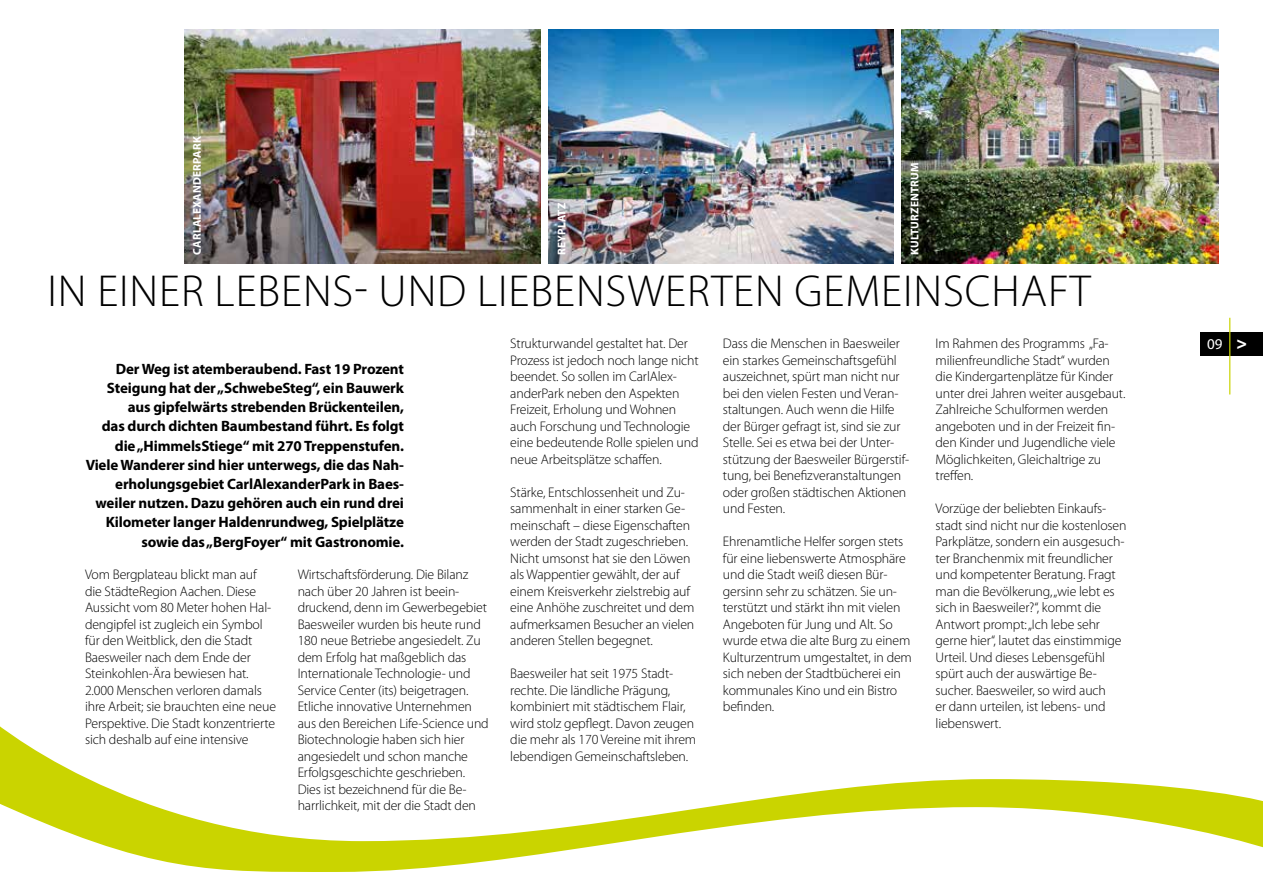
<style>
.page{position:relative;width:1263px;height:893px;background:#fff}
.page>*{position:absolute;margin:0;border:0;box-sizing:border-box;transform-origin:0 0}
.t1{font:300 45px "Myriad Pro";letter-spacing:.02em;color:#000}
.t2{font:700 15px/19.2px "Myriad Pro";letter-spacing:-.01em;color:#000;text-align:right}
.t3{font:15px "Myriad Pro";color:#fff}
.t4{font:300 13.95px/16.5px "Myriad Pro";letter-spacing:-.01em;color:#000}
.t5{font:700 11.25px "Myriad Pro";letter-spacing:.02em;color:#fff}
.s1{font-weight:900;font-style:italic;font-size:18px}
</style>
<div class="page">
<svg style="left:0;top:726px;width:1263px;height:146px"></svg>
<img style="left:549px;top:30px;width:344px;height:234px">
<div style="left:1200px;top:332px;width:63px;height:24px;background:#000"></div>
<hr style="left:1229px;top:318px;width:1px;height:76px;background:#cad400">
<img style="left:185px;top:30px;width:355px;height:234px">
<img style="left:902px;top:30px;width:316px;height:234px">
<p class="t5" style="left:191px;top:255px;width:120px;rotate:-90deg">CARLALEXANDERPARK</p>
<p class="t5" style="left:555px;top:255px;width:54px;rotate:-90deg">REYPLATZ</p>
<p class="t5" style="left:908px;top:255px;width:94px;rotate:-90deg">KULTURZENTRUM</p>
<h1 class="t1" style="left:47px;top:266px;width:1045px">IN EINER LEBENS- UND LIEBENSWERTEN GEMEINSCHAFT</h1>
<p class="t2" style="left:86px;top:359px;width:320px">Der Weg ist atemberaubend. Fast 19 Prozent Steigung hat der „SchwebeSteg“, ein Bauwerk aus gipfelwärts strebenden Brückenteilen,<br>das durch dichten Baumbestand führt. Es folgt die „HimmelsStiege“ mit 270 Treppenstufen.<br>Viele Wanderer sind hier unterwegs, die das Nah&shy;erholungsgebiet CarlAlexanderPark in Baes&shy;weiler nutzen. Dazu gehören auch ein rund drei Kilometer langer Haldenrundweg, Spielplätze sowie das „BergFoyer“ mit Gastronomie.</p>
<p class="t4" style="left:85px;top:566px;width:193px">Vom Bergplateau blickt man auf die StädteRegion Aachen. Diese<br>Aussicht vom 80 Meter hohen Hal&shy;dengipfel ist zugleich ein Symbol für den Weitblick, den die Stadt<br>Baesweiler nach dem Ende der<br>Steinkohlen-Ära bewiesen hat.<br>2.000 Menschen verloren damals ihre Arbeit; sie brauchten eine neue<br>Perspektive. Die Stadt konzentrierte sich deshalb auf eine intensive</p>
<p class="t4" style="left:298px;top:566px;width:193px">Wirtschaftsförderung. Die Bilanz nach über 20 Jahren ist beein&shy;druckend, denn im Gewerbegebiet Baesweiler wurden bis heute rund 180 neue Betriebe angesiedelt. Zu dem Erfolg hat maßgeblich das Internationale Technologie- und Service Center (its) beigetragen.<br>Etliche innovative Unternehmen aus den Bereichen Life-Science und Biotechnologie haben sich hier angesiedelt und schon manche Erfolgsgeschichte geschrieben.<br>Dies ist bezeichnend für die Be&shy;harrlichkeit, mit der die Stadt den</p>
<p class="t4" style="left:510px;top:336px;width:190px">Strukturwandel gestaltet hat. Der<br>Prozess ist jedoch noch lange nicht beendet. So sollen im CarlAlex&shy;anderPark neben den Aspekten<br>Freizeit, Erholung und Wohnen auch Forschung und Technologie eine bedeutende Rolle spielen und neue Arbeitsplätze schaffen.</p>
<p class="t4" style="left:510px;top:484px;width:186px">Stärke, Entschlossenheit und Zu&shy;sammenhalt in einer starken Ge&shy;meinschaft – diese Eigenschaften werden der Stadt zugeschrieben.<br>Nicht umsonst hat sie den Löwen als Wappentier gewählt, der auf einem Kreisverkehr zielstrebig auf eine Anhöhe zuschreitet und dem aufmerksamen Besucher an vielen anderen Stellen begegnet.</p>
<p class="t4" style="left:510px;top:666px;width:187px">Baesweiler hat seit 1975 Stadt&shy;rechte. Die ländliche Prägung, kombiniert mit städtischem Flair, wird stolz gepflegt. Davon zeugen die mehr als 170 Vereine mit ihrem lebendigen Gemeinschaftsleben.</p>
<p class="t4" style="left:723px;top:335px;width:188px">Dass die Menschen in Baesweiler ein starkes Gemeinschaftsgefühl auszeichnet, spürt man nicht nur bei den vielen Festen und Veran&shy;staltungen. Auch wenn die Hilfe der Bürger gefragt ist, sind sie zur<br>Stelle. Sei es etwa bei der Unter&shy;stützung der Baesweiler Bürgerstif&shy;tung, bei Benefizveranstaltungen oder großen städtischen Aktionen und Festen.</p>
<p class="t4" style="left:723px;top:534px;width:190px">Ehrenamtliche Helfer sorgen stets für eine liebenswerte Atmosphäre und die Stadt weiß diesen Bür&shy;gersinn sehr zu schätzen. Sie un&shy;terstützt und stärkt ihn mit vielen<br>Angeboten für Jung und Alt. So wurde etwa die alte Burg zu einem<br>Kulturzentrum umgestaltet, in dem sich neben der Stadtbücherei ein kommunales Kino und ein Bistro befinden.</p>
<p class="t4" style="left:935px;top:336px;width:191px">Im Rahmen des Programms „Fa&shy;milienfreundliche Stadt“ wurden die Kindergartenplätze für Kinder unter drei Jahren weiter ausgebaut.<br>Zahlreiche Schulformen werden angeboten und in der Freizeit fin&shy;den Kinder und Jugendliche viele<br>Möglichkeiten, Gleichaltrige zu treffen.</p>
<p class="t4" style="left:935px;top:501px;width:193px">Vorzüge der beliebten Einkaufs&shy;stadt sind nicht nur die kostenlosen<br>Parkplätze, sondern ein ausgesuch&shy;ter Branchenmix mit freundlicher und kompetenter Beratung. Fragt man die Bevölkerung, „wie lebt es sich in Baesweiler?“, kommt die<br>Antwort prompt: „Ich lebe sehr gerne hier“, lautet das einstimmige<br>Urteil. Und dieses Lebensgefühl spürt auch der auswärtige Be&shy;sucher. Baesweiler, so wird auch<br>er dann urteilen, ist lebens- und liebenswert.</p>
<p class="t3" style="left:1207px;top:336px;width:41px">09 <span class="s1">&gt;</span></p>
</div>
